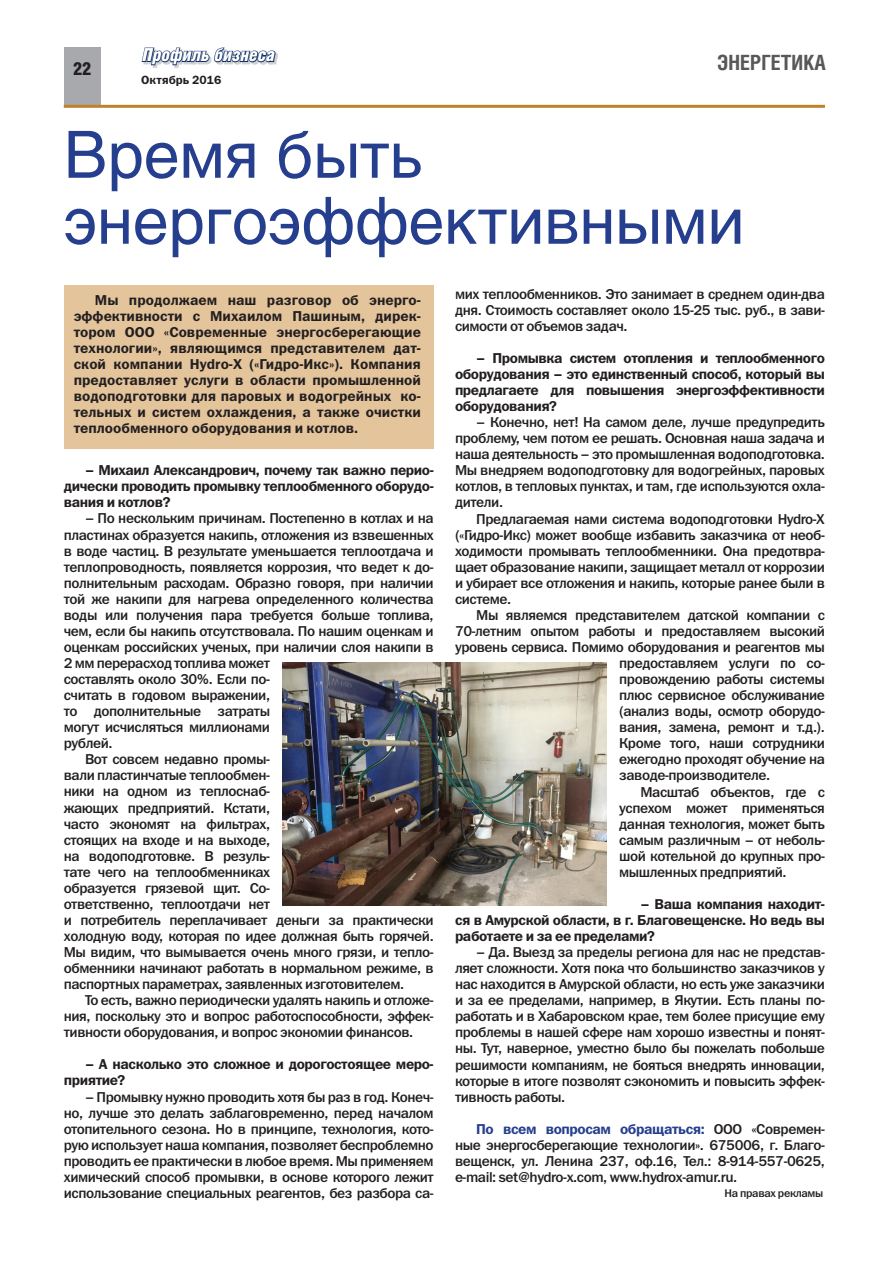
<style>
.page{position:relative;width:893px;height:1263px;background:#fff}
.page>*{position:absolute;margin:0;border:0;box-sizing:border-box;transform-origin:0 0}
.t1{font:64.5px/66px "Helios";color:#253f8e}
.t2{font:700 21px "Helios Cond";color:#57585a}
.t3{font:italic 900 18px "Helios Cond";color:#fff}
.t4{font:900 18px "Helios Cond";color:#231f20}
.t5{font:14.4px/16px "Franklin Gothic Medium C";letter-spacing:-.03em;color:#231f20;text-align:justify}
.t6{font:14.4px/16px "Franklin Gothic Demi C";letter-spacing:-.03em;color:#231f20;text-align:justify}
.t7{font:14.4px "Franklin Gothic Demi C";letter-spacing:-.03em;color:#253f8e}
.t8{font:12px "Franklin Gothic Demi C";color:#231f20}
.t9{font:11.25px "Franklin Gothic Medium C";letter-spacing:-.03em;color:#231f20}
.s1{font-family:"Franklin Gothic Medium C";color:#231f20}
</style>
<div class="page">
<div style="left:64px;top:48px;width:36px;height:58px;background:#a8a9ad"></div>
<hr style="left:64px;top:105px;width:761px;height:3px;background:#c1812a">
<svg style="left:141px;top:47px;width:135px;height:21px"></svg>
<div style="left:64px;top:285px;width:370px;height:163px;background:#e4c49b"></div>
<img style="left:283px;top:663px;width:323px;height:242px">
<p class="t4" style="left:73px;top:58px;width:20px">22</p>
<p class="t3" style="left:143px;top:45px;width:134px">Профиль бизнеса</p>
<p class="t8" style="left:141px;top:73px;width:82px">Октябрь 2016</p>
<h2 class="t2" style="left:717px;top:50px;width:110px">ЭНЕРГЕТИКА</h2>
<h1 class="t1" style="left:64px;top:121px;width:682px">Время быть энергоэффективными</h1>
<p class="t6" style="left:74px;top:292px;width:349px;text-indent:21px">Мы продолжаем наш разговор об энерго&shy;эффективности с Михаилом Пашиным, дирек&shy;тором ООО «Современные энергосберегающие технологии», являющимся представителем дат&shy;ской компании Hydro-X («Гидро-Икс»). Компания предоставляет услуги в области промышленной водоподготовки для паровых и водогрейных ко&shy;тельных и систем охлаждения, а также очистки теплообменного оборудования и котлов.</p>
<p class="t5" style="left:455px;top:286px;width:371px">мих теплообменников. Это занимает в среднем один-два дня. Стоимость составляет около 15-25 тыс. руб., в зави&shy;симости от объемов задач.</p>
<p class="t6" style="left:455px;top:350px;width:371px;text-indent:21px">– Промывка систем отопления и теплообменного оборудования – это единственный способ, который вы предлагаете для повышения энергоэффективности оборудования?</p>
<p class="t5" style="left:455px;top:414px;width:371px;text-indent:21px">– Конечно, нет! На самом деле, лучше предупредить проблему, чем потом ее решать. Основная наша задача и наша деятельность – это промышленная водоподготовка.<br>Мы внедряем водоподготовку для водогрейных, паровых котлов, в тепловых пунктах, и там, где используются охла&shy;дители.</p>
<p class="t5" style="left:455px;top:510px;width:371px;text-indent:21px">Предлагаемая нами система водоподготовки Hydro-X («Гидро-Икс) может вообще избавить заказчика от необ&shy;ходимости промывать теплообменники. Она предотвра&shy;щает образование накипи, защищает металл от коррозии и убирает все отложения и накипь, которые ранее были в системе.</p>
<p class="t5" style="left:476px;top:607px;width:350px">Мы являемся представителем датской компании с</p>
<p class="t5" style="left:455px;top:623px;width:371px">70-летним опытом работы и предоставляем высокий</p>
<p class="t5" style="left:455px;top:639px;width:371px">уровень сервиса. Помимо оборудования и реагентов мы</p>
<p class="t5" style="left:619px;top:655px;width:207px">предоставляем услуги по со-</p>
<p class="t5" style="left:619px;top:671px;width:207px">провождению работы системы</p>
<p class="t5" style="left:619px;top:687px;width:207px">плюс сервисное обслуживание</p>
<p class="t5" style="left:619px;top:703px;width:207px">(анализ воды, осмотр оборудо-</p>
<p class="t5" style="left:619px;top:719px;width:207px">вания, замена, ремонт и т.д.).</p>
<p class="t5" style="left:619px;top:735px;width:207px">Кроме того, наши сотрудники</p>
<p class="t5" style="left:619px;top:751px;width:207px">ежегодно проходят обучение на</p>
<p class="t5" style="left:619px;top:767px;width:153px">заводе-производителе.</p>
<p class="t5" style="left:640px;top:783px;width:186px">Масштаб объектов, где с</p>
<p class="t5" style="left:619px;top:799px;width:207px">успехом может применяться</p>
<p class="t5" style="left:619px;top:815px;width:207px">данная технология, может быть</p>
<p class="t5" style="left:619px;top:831px;width:207px">самым различным – от неболь-</p>
<p class="t5" style="left:619px;top:848px;width:207px">шой котельной до крупных про-</p>
<p class="t5" style="left:619px;top:864px;width:169px">мышленных предприятий.</p>
<p class="t6" style="left:455px;top:896px;width:371px;text-indent:185px">– Ваша компания находит&shy;ся в Амурской области, в г. Благовещенске. Но ведь вы работаете и за ее пределами?</p>
<p class="t5" style="left:455px;top:944px;width:371px;text-indent:21px">– Да. Выезд за пределы региона для нас не представ&shy;ляет сложности. Хотя пока что большинство заказчиков у нас находится в Амурской области, но есть уже заказчики и за ее пределами, например, в Якутии. Есть планы по&shy;работать и в Хабаровском крае, тем более присущие ему проблемы в нашей сфере нам хорошо известны и понят&shy;ны. Тут, наверное, уместно было бы пожелать побольше решимости компаниям, не бояться внедрять инновации, которые в итоге позволят сэкономить и повысить эффек&shy;тивность работы.</p>
<p class="t7" style="left:476px;top:1120px;width:350px">По всем вопросам обращаться: <span class="s1">ООО «Современ-</span></p>
<p class="t5" style="left:455px;top:1137px;width:371px">ные энергосберегающие технологии». 675006, г. Благо&shy;вещенск, ул. Ленина 237, оф.16, Тел.: 8-914-557-0625, e-mail: set@hydro-x.com, www.hydrox-amur.ru.</p>
<p class="t9" style="left:725px;top:1187px;width:100px">На правах рекламы</p>
<p class="t6" style="left:64px;top:462px;width:371px;text-indent:21px">– Михаил Александрович, почему так важно перио&shy;дически проводить промывку теплообменного оборудо&shy;вания и котлов?</p>
<p class="t5" style="left:85px;top:510px;width:350px">– По нескольким причинам. Постепенно в котлах и на</p>
<p class="t5" style="left:64px;top:526px;width:371px">пластинах образуется накипь, отложения из взвешенных</p>
<p class="t5" style="left:64px;top:542px;width:371px">в воде частиц. В результате уменьшается теплоотдача и</p>
<p class="t5" style="left:64px;top:558px;width:371px">теплопроводность, появляется коррозия, что ведет к до-</p>
<p class="t5" style="left:64px;top:575px;width:371px">полнительным расходам. Образно говоря, при наличии</p>
<p class="t5" style="left:64px;top:591px;width:371px">той же накипи для нагрева определенного количества</p>
<p class="t5" style="left:64px;top:607px;width:371px">воды или получения пара требуется больше топлива,</p>
<p class="t5" style="left:64px;top:623px;width:371px">чем, если бы накипь отсутствовала. По нашим оценкам и</p>
<p class="t5" style="left:64px;top:639px;width:371px">оценкам российских ученых, при наличии слоя накипи в</p>
<p class="t5" style="left:64px;top:655px;width:208px">2 мм перерасход топлива может</p>
<p class="t5" style="left:64px;top:671px;width:208px">составлять около 30%. Если по-</p>
<p class="t5" style="left:64px;top:687px;width:208px">считать в годовом выражении,</p>
<p class="t5" style="left:64px;top:703px;width:208px">то дополнительные затраты</p>
<p class="t5" style="left:64px;top:719px;width:208px">могут исчисляться миллионами</p>
<p class="t5" style="left:64px;top:735px;width:50px">рублей.</p>
<p class="t5" style="left:85px;top:751px;width:187px">Вот совсем недавно промы-</p>
<p class="t5" style="left:64px;top:767px;width:208px">вали пластинчатые теплообмен-</p>
<p class="t5" style="left:64px;top:783px;width:208px">ники на одном из теплоснаб-</p>
<p class="t5" style="left:64px;top:799px;width:208px">жающих предприятий. Кстати,</p>
<p class="t5" style="left:64px;top:815px;width:208px">часто экономят на фильтрах,</p>
<p class="t5" style="left:64px;top:831px;width:208px">стоящих на входе и на выходе,</p>
<p class="t5" style="left:64px;top:847px;width:208px">на водоподготовке. В резуль-</p>
<p class="t5" style="left:64px;top:864px;width:208px">тате чего на теплообменниках</p>
<p class="t5" style="left:64px;top:880px;width:208px">образуется грязевой щит. Со-</p>
<p class="t5" style="left:64px;top:896px;width:208px">ответственно, теплоотдачи нет</p>
<p class="t5" style="left:64px;top:912px;width:371px">и потребитель переплачивает деньги за практически</p>
<p class="t5" style="left:64px;top:928px;width:371px">холодную воду, которая по идее должная быть горячей.</p>
<p class="t5" style="left:64px;top:944px;width:371px">Мы видим, что вымывается очень много грязи, и тепло-</p>
<p class="t5" style="left:64px;top:960px;width:371px">обменники начинают работать в нормальном режиме, в</p>
<p class="t5" style="left:64px;top:976px;width:342px">паспортных параметрах, заявленных изготовителем.</p>
<p class="t5" style="left:85px;top:992px;width:350px">То есть, важно периодически удалять накипь и отложе-</p>
<p class="t5" style="left:64px;top:1008px;width:371px">ния, поскольку это и вопрос работоспособности, эффек-</p>
<p class="t5" style="left:64px;top:1024px;width:351px">тивности оборудования, и вопрос экономии финансов.</p>
<p class="t6" style="left:64px;top:1056px;width:371px;text-indent:21px">– А насколько это сложное и дорогостоящее меро&shy;приятие?</p>
<p class="t5" style="left:64px;top:1088px;width:371px;text-indent:21px">– Промывку нужно проводить хотя бы раз в год. Конеч&shy;но, лучше это делать заблаговременно, перед началом отопительного сезона. Но в принципе, технология, кото&shy;рую использует наша компания, позволяет беспроблемно проводить ее практически в любое время. Мы применяем химический способ промывки, в основе которого лежит использование специальных реагентов, без разбора са-</p>
</div>
